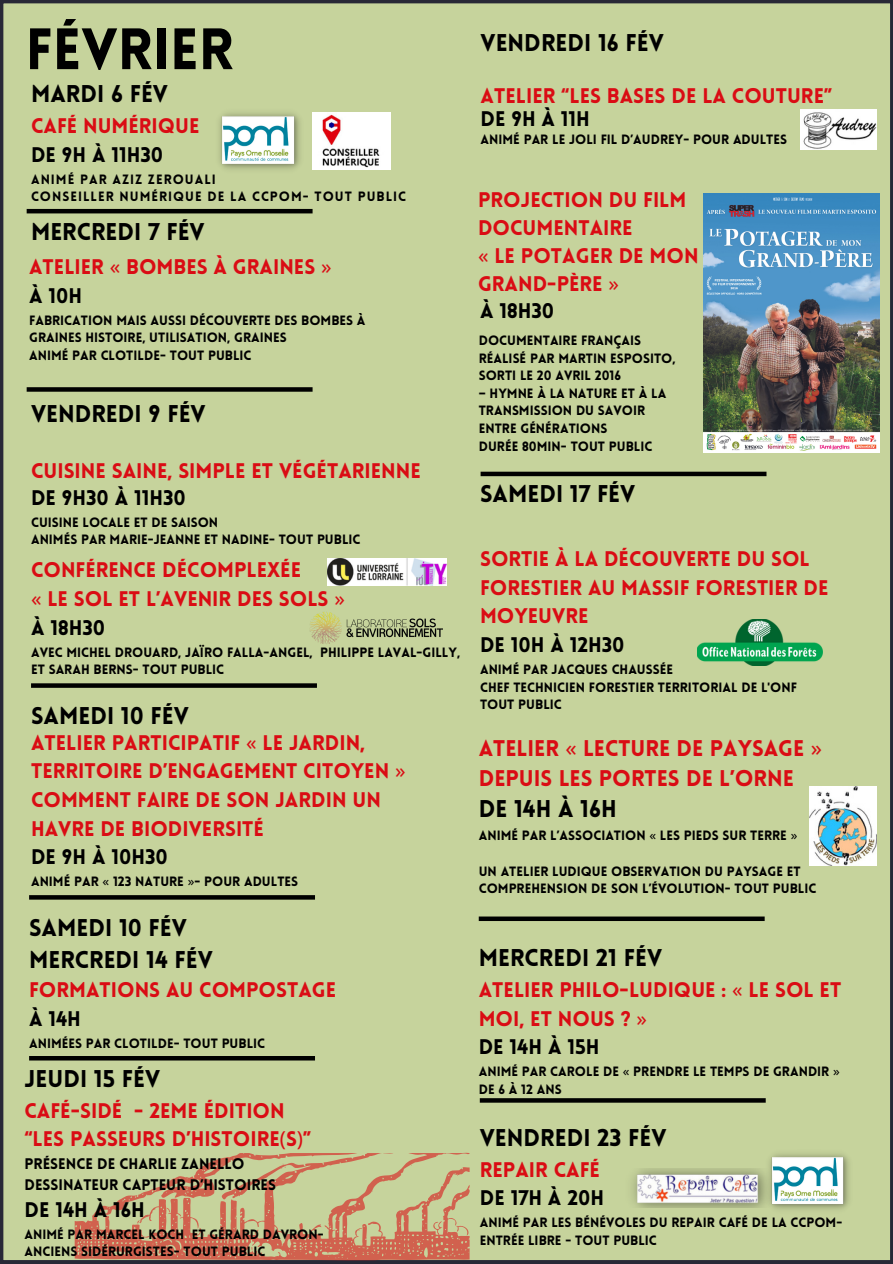
<style>
.page{position:relative;width:893px;height:1264px;background:#fff}
.page>*{position:absolute;margin:0;border:0;box-sizing:border-box;transform-origin:0 0}
.t1{font:900 57px "Lovelo";color:#000}
.t2{font:900 23.7px/32.7px "Lovelo";color:#000}
.t3{font:900 22.2px/30.8px "Lovelo";color:#da0c14}
.t4{font:900 20.7px/28.7px "Lovelo";color:#da0c14}
.t5{font:900 20.7px "Lovelo";color:#000}
.t6{font:900 15px "Lovelo";color:#000}
.t7{font:900 13.2px/17.5px "Lovelo";color:#000}
.t8{font:900 13.2px "Lovelo";letter-spacing:.075em;color:#000}
.s1{font-family:"Noto Sans";font-weight:400}
.s2{color:#000}
</style>
<div class="page">
<div style="left:0;top:0;width:892px;height:1263px;background:#c6d39c"></div>
<svg style="left:75px;top:1152px;width:394px;height:108px;background:#c9a97f"></svg>
<img style="left:764px;top:1147px;width:89px;height:68px">
<svg style="left:31px;top:683px;width:286px;height:4px"></svg>
<img style="left:312px;top:112px;width:78px;height:58px">
<img style="left:214px;top:106px;width:90px;height:69px">
<hr style="left:27px;top:209px;width:285px;height:4px;background:#000">
<img style="left:697px;top:619px;width:125px;height:46px">
<svg style="left:29px;top:895px;width:286px;height:4px"></svg>
<div style="left:29px;top:1055px;width:286px;height:5px;background:#000"></div>
<div style="left:27px;top:387px;width:285px;height:5px;background:#000"></div>
<div style="left:478px;top:916px;width:286px;height:5px;background:#000"></div>
<div style="left:480px;top:471px;width:286px;height:5px;background:#000"></div>
<img style="left:800px;top:110px;width:76px;height:39px">
<img style="left:808px;top:786px;width:68px;height:79px">
<img style="left:704px;top:193px;width:175px;height:259px">
<svg style="left:480px;top:1098px;width:285px;height:4px"></svg>
<img style="left:613px;top:1168px;width:168px;height:39px">
<img style="left:305px;top:606px;width:137px;height:43px">
<img style="left:327px;top:558px;width:119px;height:27px">
<p class="t1" style="left:25px;top:26px;width:210px">FÉVRIER</p>
<p class="t2" style="left:31px;top:80px;width:138px">MARDI 6 FÉV</p>
<p class="t4" style="left:31px;top:114px;width:170px">CAFÉ NUMÉRIQUE</p>
<p class="t5" style="left:31px;top:146px;width:134px">DE 9H À 11H30</p>
<p class="t8" style="left:31px;top:174px;width:186px">ANIMÉ PAR AZIZ ZEROUALI</p>
<p class="t8" style="left:31px;top:191px;width:376px">CONSEILLER NUMÉRIQUE DE LA CCPOM- TOUT PUBLIC</p>
<p class="t2" style="left:31px;top:218px;width:175px">MERCREDI 7 FÉV</p>
<p class="t4" style="left:29px;top:254px;width:304px">ATELIER <span class="s1">«</span> BOMBES À GRAINES <span class="s1">»</span></p>
<p class="t5" style="left:29px;top:287px;width:55px">À 10H</p>
<h2 class="t7" style="left:29px;top:312px;width:338px">FABRICATION MAIS AUSSI DÉCOUVERTE DES BOMBES À<br>GRAINES HISTOIRE, UTILISATION, GRAINES</h2>
<h3 class="t7" style="left:29px;top:348px;width:224px">ANIMÉ PAR CLOTILDE- TOUT PUBLIC</h3>
<p class="t2" style="left:31px;top:400px;width:176px">VENDREDI 9 FÉV</p>
<p class="t4" style="left:31px;top:458px;width:391px">CUISINE SAINE, SIMPLE ET VÉGÉTARIENNE</p>
<p class="t5" style="left:31px;top:489px;width:156px">DE 9H30 À 11H30</p>
<h3 class="t7" style="left:31px;top:514px;width:189px">CUISINE LOCALE ET DE SAISON</h3>
<h3 class="t7" style="left:31px;top:532px;width:331px">ANIMÉS PAR MARIE-JEANNE ET NADINE- TOUT PUBLIC</h3>
<p class="t4" style="left:31px;top:558px;width:271px">CONFÉRENCE DÉCOMPLEXÉE</p>
<h2 class="t4" style="left:31px;top:586px;width:315px"><span class="s1">«</span> LE SOL ET L’AVENIR DES SOLS <span class="s1">»</span></h2>
<p class="t5" style="left:31px;top:619px;width:76px">À 18H30</p>
<p class="t7" style="left:31px;top:644px;width:430px">AVEC MICHEL DROUARD, JAÏRO FALLA-ANGEL, PHILIPPE LAVAL-GILLY,<br>ET SARAH BERNS- TOUT PUBLIC</p>
<h2 class="t2" style="left:31px;top:702px;width:159px">SAMEDI 10 FÉV</h2>
<p class="t4" style="left:31px;top:730px;width:376px">ATELIER PARTICIPATIF <span class="s1">«</span> LE JARDIN,<br>TERRITOIRE D’ENGAGEMENT CITOYEN <span class="s1">»<br></span>COMMENT FAIRE DE SON JARDIN UN<br>HAVRE DE BIODIVERSITÉ<br><span class="s2">DE 9H À 10H30</span></p>
<p class="t7" style="left:31px;top:874px;width:269px">ANIMÉ PAR <span class="s1">«</span> 123 NATURE <span class="s1">»</span>- POUR ADULTES</p>
<p class="t2" style="left:29px;top:913px;width:185px">SAMEDI 10 FÉV<br>MERCREDI 14 FÉV</p>
<h2 class="t4" style="left:29px;top:977px;width:309px">FORMATIONS AU COMPOSTAGE</h2>
<p class="t5" style="left:29px;top:1010px;width:53px">À 14H</p>
<p class="t7" style="left:29px;top:1035px;width:237px">ANIMÉES PAR CLOTILDE- TOUT PUBLIC</p>
<h1 class="t2" style="left:24px;top:1064px;width:137px">JEUDI 15 FÉV</h1>
<p class="t4" style="left:24px;top:1098px;width:262px">CAFÉ-SIDÉ - 2EME ÉDITION</p>
<p class="t4" style="left:24px;top:1126px;width:288px">“LES PASSEURS D’HISTOIRE<span class="s1">(</span>S<span class="s1">)</span>”</p>
<p class="t6" style="left:24px;top:1158px;width:222px">PRÉSENCE DE CHARLIE ZANELLO</p>
<p class="t6" style="left:24px;top:1179px;width:253px">DESSINATEUR CAPTEUR D’HISTOIRES</p>
<p class="t5" style="left:24px;top:1201px;width:122px">DE 14H À 16H</p>
<p class="t7" style="left:24px;top:1226px;width:301px">ANIMÉ PAR MARCEL KOCH ET GÉRARD DAVRON-</p>
<p class="t7" style="left:24px;top:1244px;width:242px">ANCIENS SIDÉRURGISTES- TOUT PUBLIC</p>
<p class="t2" style="left:480px;top:29px;width:185px">VENDREDI 16 FÉV</p>
<p class="t4" style="left:480px;top:86px;width:353px;line-height:23.1px">ATELIER “LES BASES DE LA COUTURE”<br><span class="s2">DE 9H À 11H</span></p>
<p class="t7" style="left:480px;top:132px;width:308px">ANIMÉ PAR LE JOLI FIL D’AUDREY- POUR ADULTES</p>
<h3 class="t4" style="left:478px;top:188px;width:222px;line-height:28.2px">PROJECTION DU FILM<br>DOCUMENTAIRE<br><span class="s1">«</span> LE POTAGER DE MON<br>GRAND-PÈRE <span class="s1">»</span></h3>
<p class="t5" style="left:480px;top:302px;width:76px">À 18H30</p>
<p class="t7" style="left:478px;top:333px;width:198px">DOCUMENTAIRE FRANÇAIS<br>RÉALISÉ PAR MARTIN ESPOSITO,<br>SORTI LE 20 AVRIL 2016</p>
<p class="t7" style="left:478px;top:386px;width:189px">– HYMNE À LA NATURE ET À LA<br>TRANSMISSION DU SAVOIR<br>ENTRE GÉNÉRATIONS</p>
<p class="t7" style="left:478px;top:438px;width:175px">DURÉE 80MIN- TOUT PUBLIC</p>
<h3 class="t2" style="left:480px;top:480px;width:157px">SAMEDI 17 FÉV</h3>
<h2 class="t4" style="left:480px;top:546px;width:350px">SORTIE À LA DÉCOUVERTE DU SOL<br>FORESTIER AU MASSIF FORESTIER DE<br>MOYEUVRE<br><span class="s2">DE 10H À 12H30</span></h2>
<h2 class="t7" style="left:480px;top:661px;width:318px">ANIMÉ PAR JACQUES CHAUSSÉE<br>CHEF TECHNICIEN FORESTIER TERRITORIAL DE L'ONF<br>TOUT PUBLIC</h2>
<p class="t3" style="left:478px;top:734px;width:345px">ATELIER <span class="s1">«</span> LECTURE DE PAYSAGE <span class="s1">»<br></span>DEPUIS LES PORTES DE L’ORNE</p>
<p class="t2" style="left:479px;top:794px;width:139px">DE 14H À 16H</p>
<p class="t7" style="left:478px;top:828px;width:320px">ANIMÉ PAR L’ASSOCIATION <span class="s1">«</span> LES PIEDS SUR TERRE <span class="s1">»</span></p>
<p class="t7" style="left:478px;top:863px;width:339px">UN ATELIER LUDIQUE OBSERVATION DU PAYSAGE ET<br>COMPREHENSION DE SON L’ÉVOLUTION- TOUT PUBLIC</p>
<p class="t2" style="left:479px;top:943px;width:185px">MERCREDI 21 FÉV</p>
<h2 class="t4" style="left:478px;top:977px;width:364px">ATELIER PHILO-LUDIQUE : <span class="s1">«</span> LE SOL ET<br>MOI, ET NOUS ? <span class="s1">»<br></span><span class="s2">DE 14H À 15H</span></h2>
<h2 class="t7" style="left:478px;top:1064px;width:362px">ANIMÉ PAR CAROLE DE <span class="s1">«</span> PRENDRE LE TEMPS DE GRANDIR <span class="s1">»<br></span>DE 6 À 12 ANS</h2>
<h2 class="t2" style="left:480px;top:1123px;width:188px">VENDREDI 23 FÉV</h2>
<p class="t4" style="left:480px;top:1157px;width:122px">REPAIR CAFÉ</p>
<p class="t5" style="left:480px;top:1189px;width:126px">DE 17H À 20H</p>
<p class="t7" style="left:480px;top:1215px;width:364px">ANIMÉ PAR LES BÉNÉVOLES DU REPAIR CAFÉ DE LA CCPOM-</p>
<p class="t7" style="left:480px;top:1232px;width:178px">ENTRÉE LIBRE - TOUT PUBLIC</p>
</div>
